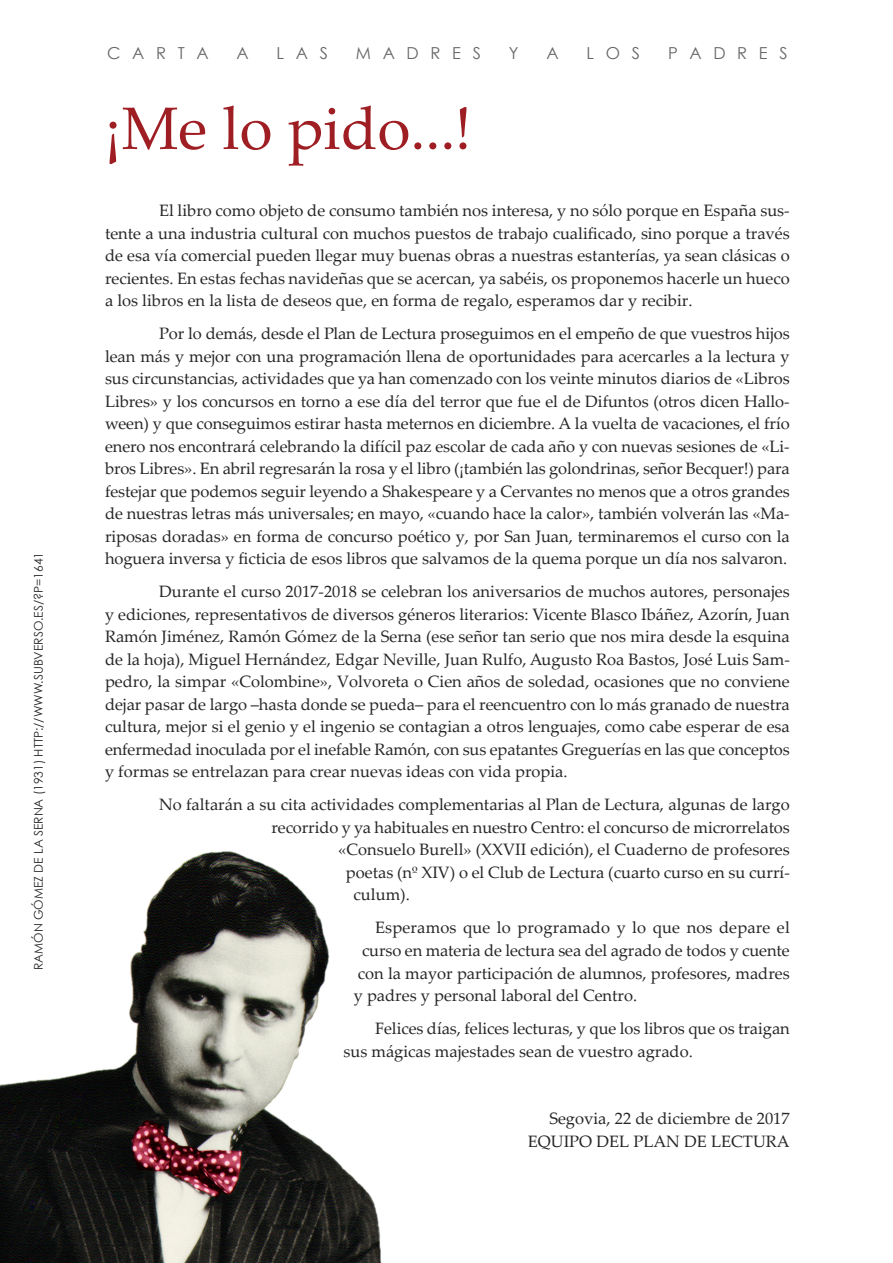
<style>
.page{position:relative;width:893px;height:1263px;background:#fff}
.page>*{position:absolute;margin:0;border:0;box-sizing:border-box;transform-origin:0 0}
.t1{font:60px "Palatino Linotype";color:#9f1e23}
.t2{font:16.5px/22.5px "Palatino Linotype";color:#272627;text-align:justify}
.t3{font:16.5px "Century Gothic";letter-spacing:.705em;color:#686768}
.t4{font:12px "Century Gothic";color:#272627}
</style>
<div class="page">
<img style="left:0;top:851px;width:381px;height:412px">
<p class="t4" style="left:31px;top:970px;width:419px;rotate:-90deg">RAMÓN GÓMEZ DE LA SERNA (1931) HTTP://WWW.SUBVERSO.ES/?P=1641</p>
<p class="t3" style="left:107px;top:42px;width:103px">CARTA</p>
<p class="t3" style="left:237px;top:42px;width:14px">A</p>
<p class="t3" style="left:277px;top:42px;width:53px">LAS</p>
<p class="t3" style="left:356px;top:42px;width:127px">MADRES</p>
<p class="t3" style="left:509px;top:42px;width:11px">Y</p>
<p class="t3" style="left:546px;top:42px;width:14px">A</p>
<p class="t3" style="left:587px;top:42px;width:55px">LOS</p>
<p class="t3" style="left:668px;top:42px;width:121px">PADRES</p>
<h1 class="t1" style="left:105px;top:86px;width:368px">¡Me lo pido...!</h1>
<p class="t2" style="left:105px;top:199px;width:686px;text-indent:54px">El libro como objeto de consumo también nos interesa, y no sólo porque en España sus&shy;tente a una industria cultural con muchos puestos de trabajo cualificado, sino porque a través de esa vía comercial pueden llegar muy buenas obras a nuestras estanterías, ya sean clásicas o recientes. En estas fechas navideñas que se acercan, ya sabéis, os proponemos hacerle un hueco a los libros en la lista de deseos que, en forma de regalo, esperamos dar y recibir.</p>
<p class="t2" style="left:105px;top:322px;width:686px;text-indent:54px">Por lo demás, desde el Plan de Lectura proseguimos en el empeño de que vuestros hijos lean más y mejor con una programación llena de oportunidades para acercarles a la lectura y sus circunstancias, actividades que ya han comenzado con los veinte minutos diarios de «Libros Libres» y los concursos en torno a ese día del terror que fue el de Difuntos (otros dicen Hallo&shy;ween) y que conseguimos estirar hasta meternos en diciembre. A la vuelta de vacaciones, el frío enero nos encontrará celebrando la difícil paz escolar de cada año y con nuevas sesiones de «Li&shy;bros Libres». En abril regresarán la rosa y el libro (¡también las golondrinas, señor Becquer!) para festejar que podemos seguir leyendo a Shakespeare y a Cervantes no menos que a otros grandes de nuestras letras más universales; en mayo, «cuando hace la calor», también volverán las «Ma&shy;riposas doradas» en forma de concurso poético y, por San Juan, terminaremos el curso con la hoguera inversa y ficticia de esos libros que salvamos de la quema porque un día nos salvaron.</p>
<p class="t2" style="left:105px;top:580px;width:686px;text-indent:54px">Durante el curso 2017-2018 se celebran los aniversarios de muchos autores, personajes y ediciones, representativos de diversos géneros literarios: Vicente Blasco Ibáñez, Azorín, Juan Ramón Jiménez, Ramón Gómez de la Serna (ese señor tan serio que nos mira desde la esquina de la hoja), Miguel Hernández, Edgar Neville, Juan Rulfo, Augusto Roa Bastos, José Luis Sam&shy;pedro, la simpar «Colombine», Volvoreta o Cien años de soledad, ocasiones que no conviene dejar pasar de largo –hasta donde se pueda– para el reencuentro con lo más granado de nuestra cultura, mejor si el genio y el ingenio se contagian a otros lenguajes, como cabe esperar de esa enfermedad inoculada por el inefable Ramón, con sus epatantes Greguerías en las que conceptos y formas se entrelazan para crear nuevas ideas con vida propia.</p>
<p class="t2" style="left:159px;top:793px;width:632px">No faltarán a su cita actividades complementarias al Plan de Lectura, algunas de largo</p>
<p class="t2" style="left:272px;top:815px;width:520px">recorrido y ya habituales en nuestro Centro: el concurso de microrrelatos</p>
<p class="t2" style="left:338px;top:838px;width:453px">«Consuelo Burell» (XXVII edición), el Cuaderno de profesores</p>
<p class="t2" style="left:346px;top:860px;width:445px">poetas (nº XIV) o el Club de Lectura (cuarto curso en su currí-</p>
<p class="t2" style="left:354px;top:883px;width:58px">culum).</p>
<p class="t2" style="left:375px;top:916px;width:416px">Esperamos que lo programado y lo que nos depare el</p>
<p class="t2" style="left:362px;top:938px;width:429px">curso en materia de lectura sea del agrado de todos y cuente</p>
<p class="t2" style="left:358px;top:961px;width:433px">con la mayor participación de alumnos, profesores, madres</p>
<p class="t2" style="left:354px;top:983px;width:285px">y padres y personal laboral del Centro.</p>
<p class="t2" style="left:343px;top:1016px;width:448px;text-indent:32px">Felices días, felices lecturas, y que los libros que os traigan sus mágicas majestades sean de vuestro agrado.</p>
<p class="t2" style="left:528px;top:1106px;width:263px;text-align:right">Segovia, 22 de diciembre de 2017<br>EQUIPO DEL PLAN DE LECTURA</p>
</div>
